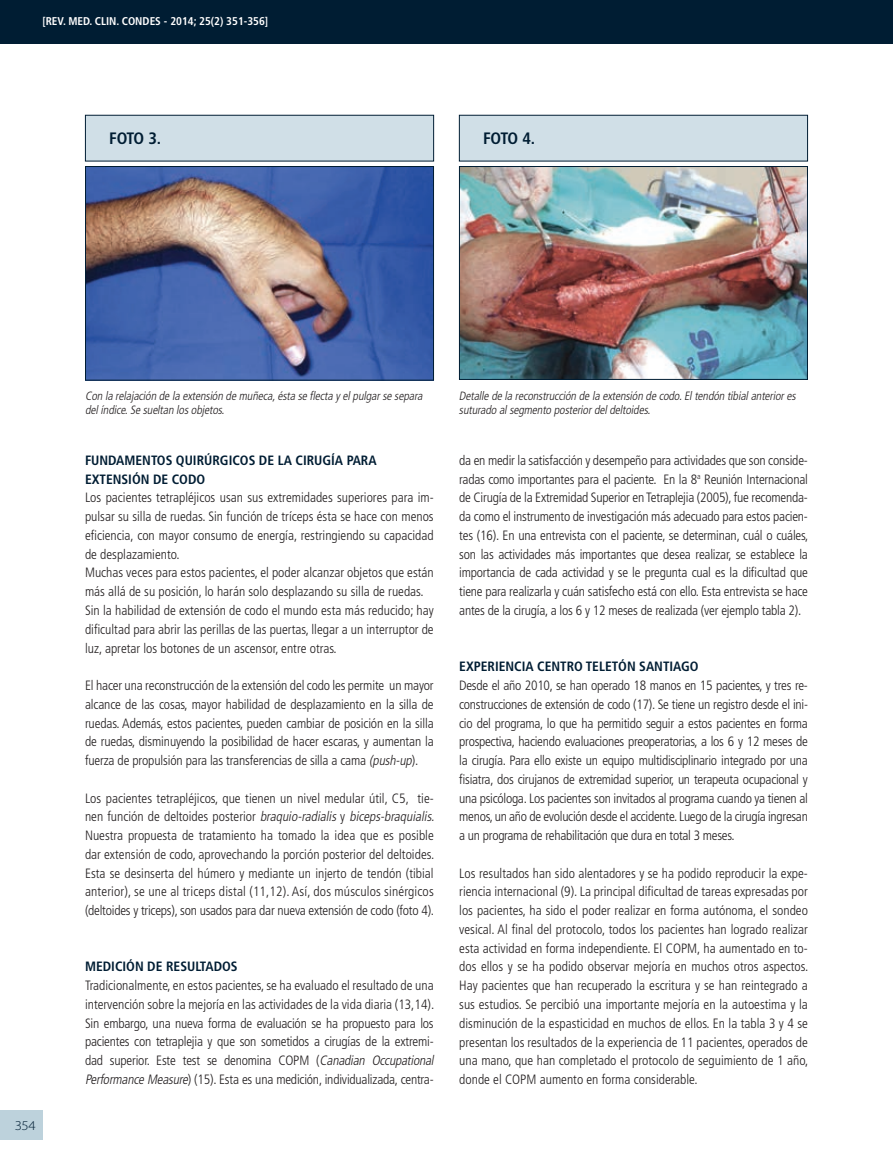
<style>
.page{position:relative;width:893px;height:1170px;background:#fff}
.page>*{position:absolute;margin:0;border:0;box-sizing:border-box;transform-origin:0 0}
.t1{font:700 condensed 16.5px "Frutiger";color:#001d33}
.t2{font:300 condensed 13.5px/18.8px "Frutiger";color:#231f20;text-align:justify}
.t3{font:700 condensed 13.5px "Frutiger";color:#001d33}
.t4{font:300 13.5px "Myriad Pro";color:#001d33;scale:1.1 1}
.t5{font:italic 300 condensed 12px/14.4px "Frutiger";color:#231f20}
.t6{font:700 condensed 11.25px "Frutiger";color:#fff}
.s1{font-style:italic}
</style>
<div class="page">
<div style="left:0;top:1110px;width:43px;height:30px;background:#bdd2dc"></div>
<div style="left:0;top:0;width:893px;height:44px;background:#001d33"></div>
<img style="left:461px;top:168px;width:345px;height:210px">
<img style="left:87px;top:168px;width:345px;height:210px">
<div style="left:85px;top:166px;width:349px;height:214px;border:1px solid #001d33"></div>
<div style="left:85px;top:115px;width:349px;height:46px;background:#d0dfe7;border:1px solid #001d33"></div>
<div style="left:459px;top:166px;width:349px;height:214px;border:1px solid #001d33"></div>
<div style="left:459px;top:115px;width:349px;height:46px;background:#d0dfe7;border:1px solid #001d33"></div>
<p class="t6" style="left:42px;top:15px;width:227px">[REV. MED. CLIN. CONDES - 2014; 25(2) 351-356]</p>
<p class="t1" style="left:109px;top:128px;width:54px">FOTO 3.</p>
<p class="t1" style="left:483px;top:128px;width:54px">FOTO 4.</p>
<p class="t4" style="left:15px;top:1117px;width:21px">354</p>
<p class="t5" style="left:85px;top:388px;width:341px">Con la relajación de la extensión de muñeca,ésta se flecta yelpulgarse separa delíndice.Se sueltan losobjetos.</p>
<p class="t3" style="left:85px;top:452px;width:16px">FUNDAMEN</p>
<p class="t3" style="left:151px;top:452px;width:85px">TOS QUIRÚRGICOS</p>
<p class="t3" style="left:259px;top:452px;width:44px">DELACIRU</p>
<p class="t3" style="left:322px;top:452px;width:40px">GÍA PARA</p>
<p class="t3" style="left:85px;top:471px;width:28px">EXTENSI</p>
<p class="t3" style="left:132px;top:471px;width:49px">ÓNDE CODO</p>
<p class="t2" style="left:85px;top:488px;width:350px;text-align:left">Los pacientes tetrapléjicos usan sus extremidades superiores para im&shy;pulsar su silla de ruedas. Sin función de tríceps ésta se hace con menos eficiencia, con mayor consumo de energía, restringiendo su capacidad de desplazamiento.<br>Muchas veces para estos pacientes, el poder alcanzar objetos que están más allá de su posición, lo harán solo desplazando su silla de ruedas.<br>Sin la habilidad de extensión de codo el mundo esta más reducido; hay dificultad para abrir las perillas de las puertas, llegar a un interruptor de luz, apretar los botones de un ascensor, entre otras.</p>
<p class="t2" style="left:85px;top:676px;width:350px">El hacer una reconstrucción de la extensión del codo les permite un mayor alcance de las cosas, mayor habilidad de desplazamiento en la silla de ruedas. Además, estos pacientes, pueden cambiar de posición en la silla de ruedas, disminuyendo la posibilidad de hacer escaras, y aumentan la fuerza de propulsión para las transferencias de silla a cama <span class="s1">(push-up</span>).</p>
<p class="t2" style="left:85px;top:788px;width:353px;text-align:left">Los pacientes tetrapléjicos, que tienen un nivel medular útil, C5, tie&shy;n e n fu n c i ó n d e d e l to i d e s p o ste r i o r <span class="s1">braquio-radialis</span> y <span class="s1">biceps-braquialis.<br></span>Nuestra propuesta de tratamiento ha tomado la idea que es posible dar extensión de codo, aprovechando la porción posterior del deltoides.<br>Esta se desinserta del húmero y mediante un injerto de tendón (tibial anterior), se une al triceps distal (11,12). Así, dos músculos sinérgicos (deltoides y triceps), son usados para dar nueva extensión de codo (foto 4).</p>
<p class="t3" style="left:85px;top:958px;width:18px">MEDICI</p>
<p class="t3" style="left:126px;top:958px;width:48px">ÓNDE RESUL</p>
<p class="t3" style="left:200px;top:958px;width:15px">TADOS</p>
<p class="t2" style="left:85px;top:976px;width:353px;text-align:left">Tradicionalmente, en estos pacientes, se ha evaluado el resultado de una intervención sobre la mejoría en las actividades de la vida diaria (13,14).<br>Sin embargo, una nueva forma de evaluación se ha propuesto para los pacientes con tetraplejia y que son sometidos a cirugías de la extremi&shy;dad superior. Este test se denomina COPM (<span class="s1">Canadian Occupational Performance Measure</span>) (15). Esta es una medición, individualizada, centra-</p>
<p class="t5" style="left:459px;top:388px;width:341px">Detalle de la reconstrucción de la extensión de codo.Eltendón tibialanteriores suturado alsegmento posteriordeldeltoides.</p>
<p class="t2" style="left:459px;top:451px;width:351px">da en medir la satisfacción y desempeño para actividades que son conside&shy;radas como importantes para el paciente. En la 8<sup>a</sup> Reunión Internacional de Cirugía de la Extremidad Superior en Tetraplejia (2005), fue recomenda&shy;da como el instrumento de investigación más adecuado para estos pacien&shy;tes (16). En una entrevista con el paciente, se determinan, cuál o cuáles, son las actividades más importantes que desea realizar, se establece la importancia de cada actividad y se le pregunta cual es la dificultad que tiene para realizarla y cuán satisfecho está con ello. Esta entrevista se hace antes de la cirugía, a los 6 y 12 meses de realizada (ver ejemplo tabla 2).</p>
<p class="t3" style="left:459px;top:658px;width:29px">EXPERIENCIA</p>
<p class="t3" style="left:537px;top:658px;width:56px">CENTRO TELE</p>
<p class="t3" style="left:612px;top:658px;width:87px">TÓN SANTIAGO</p>
<p class="t2" style="left:459px;top:676px;width:350px">Desde el año 2010, se han operado 18 manos en 15 pacientes, y tres re&shy;construcciones de extensión de codo (17). Se tiene un registro desde el ini&shy;cio del programa, lo que ha permitido seguir a estos pacientes en forma prospectiva, haciendo evaluaciones preoperatorias, a los 6 y 12 meses de la cirugía. Para ello existe un equipo multidisciplinario integrado por una fisiatra, dos cirujanos de extremidad superior, un terapeuta ocupacional y una psicóloga. Los pacientes son invitados al programa cuando ya tienen al menos, un año de evolución desde el accidente. Luego de la cirugía ingresan a un programa de rehabilitación que dura en total 3 meses.</p>
<p class="t2" style="left:459px;top:863px;width:351px">Los resultados han sido alentadores y se ha podido reproducir la expe&shy;riencia internacional (9). La principal dificultad de tareas expresadas por los pacientes, ha sido el poder realizar en forma autónoma, el sondeo vesical. Al final del protocolo, todos los pacientes han logrado realizar esta actividad en forma independiente. El COPM, ha aumentado en to&shy;dos ellos y se ha podido observar mejoría en muchos otros aspectos.<br>Hay pacientes que han recuperado la escritura y se han reintegrado a sus estudios. Se percibió una importante mejoría en la autoestima y la disminución de la espasticidad en muchos de ellos. En la tabla 3 y 4 se presentan los resultados de la experiencia de 11 pacientes, operados de una mano, que han completado el protocolo de seguimiento de 1 año, donde el COPM aumento en forma considerable.</p>
</div>
